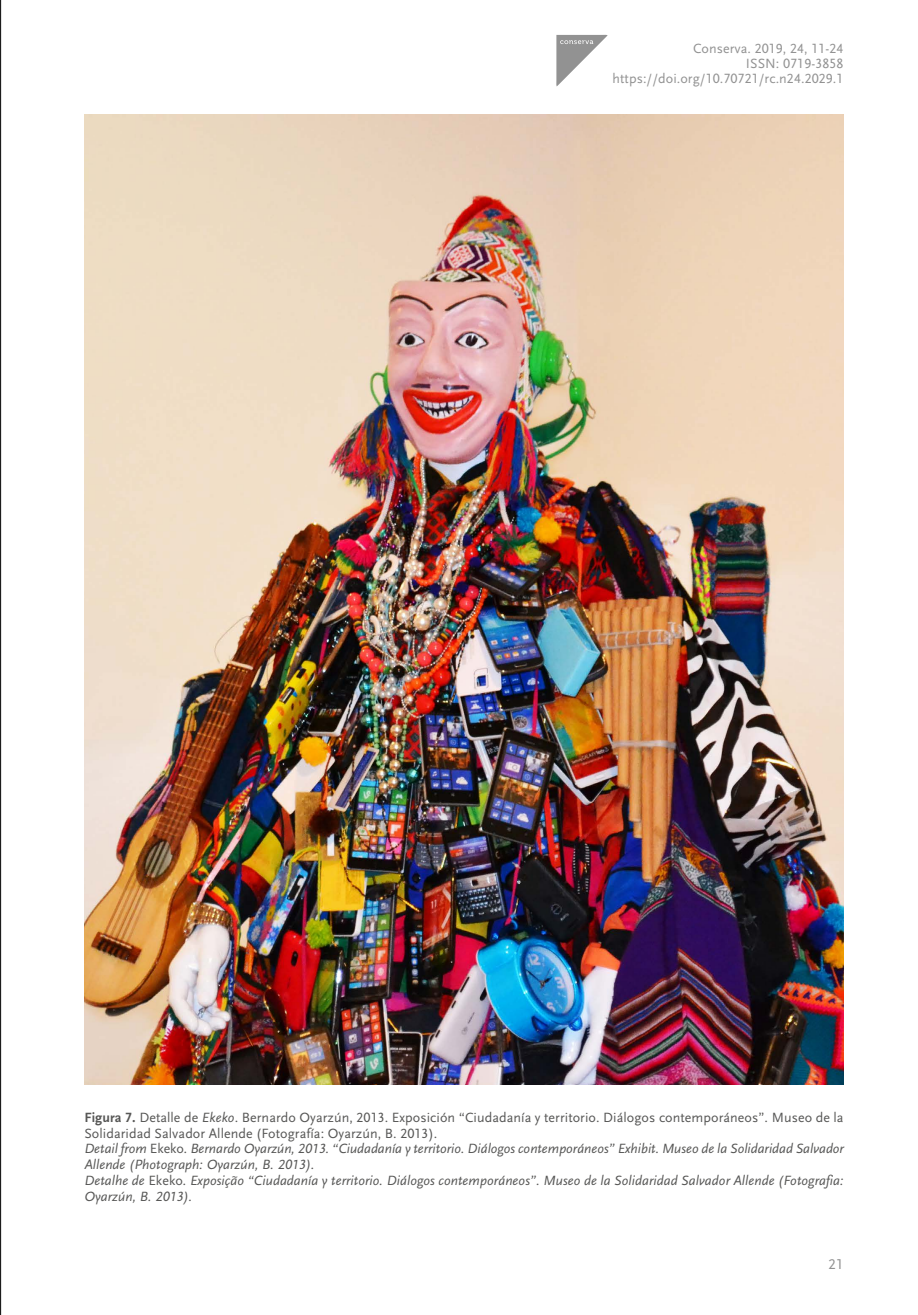
<style>
.page{position:relative;width:918px;height:1315px;background:#fff}
.page>*{position:absolute;margin:0;border:0;box-sizing:border-box;transform-origin:0 0}
.t1{font:14.88px "Scala Sans Regular LF";color:#929292}
.t2{font:14px/15.8px "Scala Sans Regular LF Italic";letter-spacing:.005em;color:#575756}
.t3{font:14px/15.8px "Scala Sans Regular LF";letter-spacing:.005em;color:#575756}
.t4{font:14px/14.9px "Scala Sans Regular LF";letter-spacing:.005em;color:#929292;text-align:right}
.s1{font-family:"Scala Sans Bold LF"}
.s2{font-family:"Scala Sans Regular LF Italic"}
.s3{font-family:"Scala Sans Regular LF"}
</style>
<div class="page">
<svg style="left:556px;top:34px;width:52px;height:53px"></svg>
<img style="left:84px;top:114px;width:759px;height:971px">
<hr style="left:0;top:0;width:1px;height:1315px;background:#000">
<p class="t4" style="left:612px;top:42px;width:232px">Conserva. 2019, 24, 11-24<br>ISSN: 0719-3858 https://doi.org/10.70721/rc.n24.2029.1</p>
<p class="t3" style="left:84px;top:1109px;width:761px"><span class="s1">Figura 7.</span> Detalle de <span class="s2">Ekeko</span>. Bernardo Oyarzún, 2013. Exposición “Ciudadanía y territorio. Diálogos contemporáneos”. Museo de la<br>Solidaridad Salvador Allende (Fotografía: Oyarzún, B. 2013).</p>
<p class="t2" style="left:84px;top:1141px;width:761px">Detail from <span class="s3">Ekeko</span>. Bernardo Oyarzún, 2013. “Ciudadanía y territorio. Diálogos contemporáneos” Exhibit. Museo de la Solidaridad Salvador Allende (Photograph: Oyarzún, B. 2013).<br>Detalhe de <span class="s3">Ekeko</span>. Exposição “Ciudadanía y territorio. Diálogos contemporáneos”. Museo de la Solidaridad Salvador Allende (Fotografia:<br>Oyarzún, B. 2013).</p>
<p class="t1" style="left:828px;top:1255px;width:16px">21</p>
</div>
